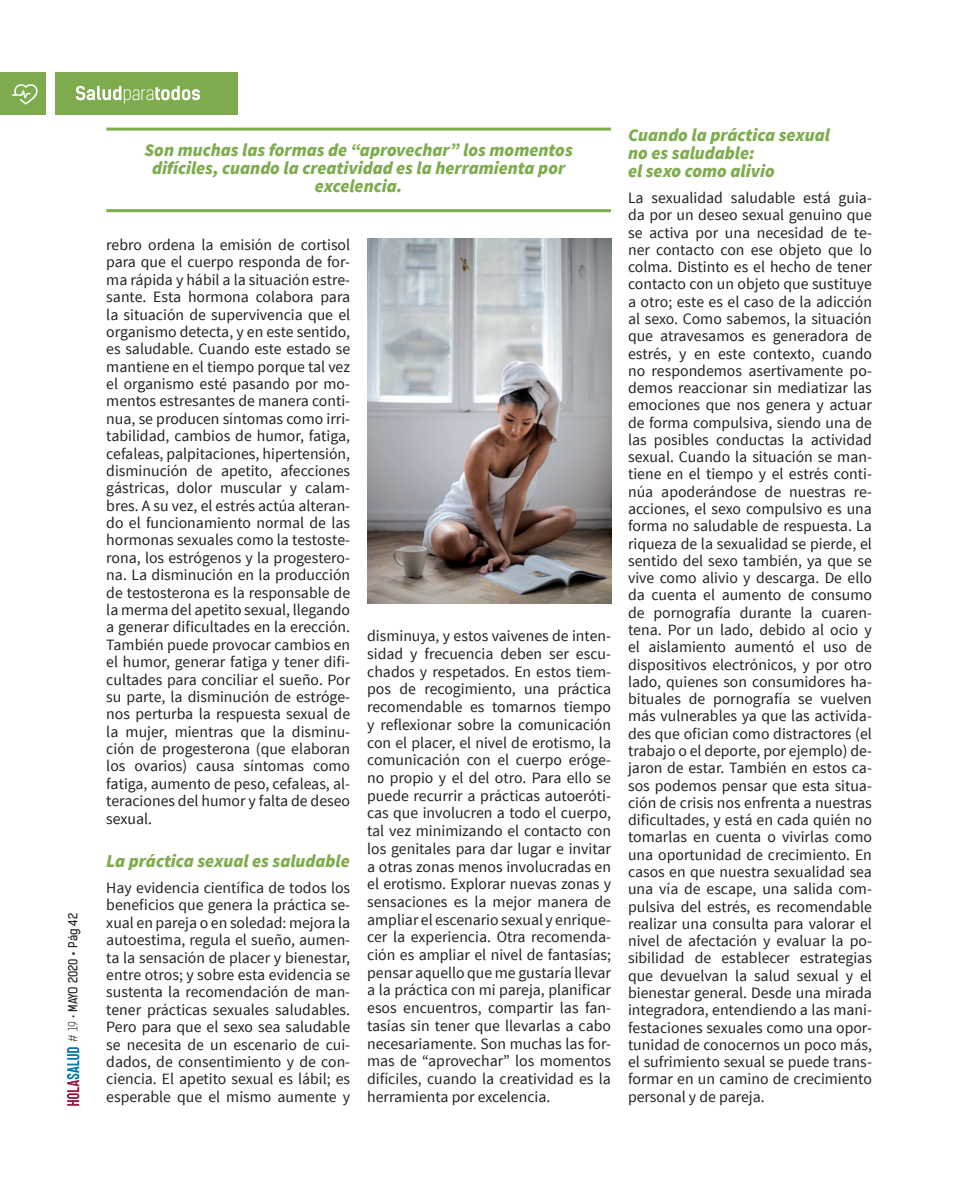
<style>
.page{position:relative;width:957px;height:1191px;background:#fff}
.page>*{position:absolute;margin:0;border:0;box-sizing:border-box;transform-origin:0 0}
.Encastre{font:italic 900 18px/18px "Source Sans Pro";color:#7fac4f;text-align:center}
.Tírtulo_1{font:italic 900 18px/18px "Source Sans Pro";color:#7fac4f}
.Textos{font:15.75px/17.2px "Source Sans Pro";color:#231f20;text-align:justify}
.Folio{font:12px "Kelson Sans";color:#231f20}
.s1{font-weight:300}
</style>
<div class="page">
<img style="left:367px;top:238px;width:244px;height:366px">
<hr style="left:106px;top:128px;width:505px;height:3px;background:#7fac4f">
<hr style="left:106px;top:209px;width:505px;height:3px;background:#7fac4f">
<div style="left:0;top:72px;width:46px;height:43px;background:#7fab4f"></div>
<div style="left:55px;top:72px;width:182px;height:43px;background:#7fab4f"></div>
<svg style="left:76px;top:86px;width:124px;height:17px"></svg>
<svg style="left:12px;top:84px;width:26px;height:20px"></svg>
<svg style="left:67px;top:1047px;width:12px;height:58px"></svg>
<p class="Folio" style="left:66px;top:1041px;width:130px;rotate:-90deg"><span class="s1"># 19 •</span> MAYO 2020 • Pág 42</p>
<p class="Encastre" style="left:145px;top:141px;width:430px">Son muchas las formas de “aprovechar” los momentos difíciles, cuando la creatividad es la herramienta por excelencia.</p>
<p class="Textos" style="left:106px;top:236px;width:245px">rebro ordena la emisión de cortisol para que el cuerpo responda de for&shy;ma rápida y hábil a la situación estre&shy;sante. Esta hormona colabora para la situación de supervivencia que el organismo detecta, y en este sentido, es saludable. Cuando este estado se mantiene en el tiempo porque tal vez el organismo esté pasando por mo&shy;mentos estresantes de manera conti&shy;nua, se producen síntomas como irri&shy;tabilidad, cambios de humor, fatiga, cefaleas, palpitaciones, hipertensión, disminución de apetito, afecciones gástricas, dolor muscular y calam&shy;bres. A su vez, el estrés actúa alteran&shy;do el funcionamiento normal de las hormonas sexuales como la testoste&shy;rona, los estrógenos y la progestero&shy;na. La disminución en la producción de testosterona es la responsable de la merma del apetito sexual, llegando a generar dificultades en la erección.<br>También puede provocar cambios en el humor, generar fatiga y tener difi&shy;cultades para conciliar el sueño. Por su parte, la disminución de estróge&shy;nos perturba la respuesta sexual de la mujer, mientras que la disminu&shy;ción de progesterona (que elaboran los ovarios) causa síntomas como fatiga, aumento de peso, cefaleas, al&shy;teraciones del humor y falta de deseo sexual.</p>
<p class="Tírtulo_1" style="left:106px;top:852px;width:245px">La práctica sexual es saludable</p>
<p class="Textos" style="left:106px;top:879px;width:245px">Hay evidencia científica de todos los beneficios que genera la práctica se&shy;xual en pareja o en soledad: mejora la autoestima, regula el sueño, aumen&shy;ta la sensación de placer y bienestar, entre otros; y sobre esta evidencia se sustenta la recomendación de man&shy;tener prácticas sexuales saludables.<br>Pero para que el sexo sea saludable se necesita de un escenario de cui&shy;dados, de consentimiento y de con&shy;ciencia. El apetito sexual es lábil; es esperable que el mismo aumente y</p>
<p class="Textos" style="left:367px;top:627px;width:245px;line-height:17.7px">disminuya, y estos vaivenes de inten&shy;sidad y frecuencia deben ser escu&shy;chados y respetados. En estos tiem&shy;pos de recogimiento, una práctica recomendable es tomarnos tiempo y reflexionar sobre la comunicación con el placer, el nivel de erotismo, la comunicación con el cuerpo eróge&shy;no propio y el del otro. Para ello se puede recurrir a prácticas autoeróti&shy;cas que involucren a todo el cuerpo, tal vez minimizando el contacto con los genitales para dar lugar e invitar a otras zonas menos involucradas en el erotismo. Explorar nuevas zonas y sensaciones es la mejor manera de ampliar el escenario sexual y enrique&shy;cer la experiencia. Otra recomenda&shy;ción es ampliar el nivel de fantasías; pensar aquello que me gustaría llevar a la práctica con mi pareja, planificar esos encuentros, compartir las fan&shy;tasías sin tener que llevarlas a cabo necesariamente. Son muchas las for&shy;mas de “aprovechar” los momentos difíciles, cuando la creatividad es la herramienta por excelencia.</p>
<p class="Tírtulo_1" style="left:628px;top:126px;width:203px">Cuando la práctica sexual no es saludable:<br>el sexo como alivio</p>
<p class="Textos" style="left:628px;top:189px;width:245px">La sexualidad saludable está guia&shy;da por un deseo sexual genuino que se activa por una necesidad de te&shy;ner contacto con ese objeto que lo colma. Distinto es el hecho de tener contacto con un objeto que sustituye a otro; este es el caso de la adicción al sexo. Como sabemos, la situación que atravesamos es generadora de estrés, y en este contexto, cuando no respondemos asertivamente po&shy;demos reaccionar sin mediatizar las emociones que nos genera y actuar de forma compulsiva, siendo una de las posibles conductas la actividad sexual. Cuando la situación se man&shy;tiene en el tiempo y el estrés conti&shy;núa apoderándose de nuestras re&shy;acciones, el sexo compulsivo es una forma no saludable de respuesta. La riqueza de la sexualidad se pierde, el sentido del sexo también, ya que se vive como alivio y descarga. De ello da cuenta el aumento de consumo de pornografía durante la cuaren&shy;tena. Por un lado, debido al ocio y el aislamiento aumentó el uso de dispositivos electrónicos, y por otro lado, quienes son consumidores ha&shy;bituales de pornografía se vuelven más vulnerables ya que las activida&shy;des que ofician como distractores (el trabajo o el deporte, por ejemplo) de&shy;jaron de estar. También en estos ca&shy;sos podemos pensar que esta situa&shy;ción de crisis nos enfrenta a nuestras dificultades, y está en cada quién no tomarlas en cuenta o vivirlas como una oportunidad de crecimiento. En casos en que nuestra sexualidad sea una vía de escape, una salida com&shy;pulsiva del estrés, es recomendable realizar una consulta para valorar el nivel de afectación y evaluar la po&shy;sibilidad de establecer estrategias que devuelvan la salud sexual y el bienestar general. Desde una mirada integradora, entendiendo a las mani&shy;festaciones sexuales como una opor&shy;tunidad de conocernos un poco más, el sufrimiento sexual se puede trans&shy;formar en un camino de crecimiento personal y de pareja.</p>
</div>
